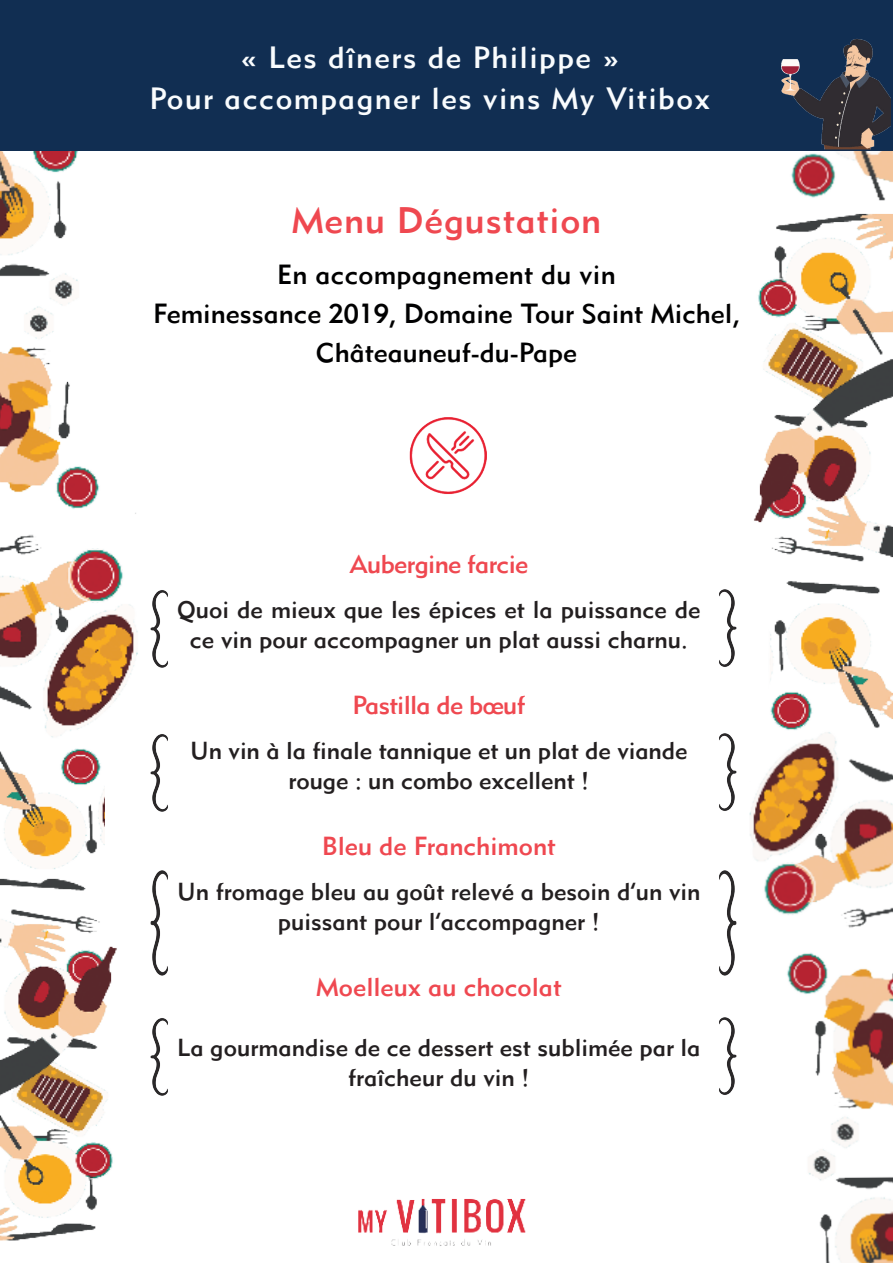
<style>
.page{position:relative;width:893px;height:1263px;background:#fff}
.page>*{position:absolute;margin:0;border:0;box-sizing:border-box;transform-origin:0 0}
.t1{font:36px "Metro Medium LT Two";letter-spacing:.025em;color:#ef4850}
.t2{font:30px/40.5px "Metro Medium LT Two";letter-spacing:.05em;color:#f9fcfe;text-align:center}
.t3{font:27px/39px "Metro Medium LT Two";color:#000001;text-align:center}
.t4{font:25.5px "Metro Medium LT Two";color:#ef4850}
.t5{font:25.5px "Metro Medium LT Two";letter-spacing:-.025em;color:#ef4850}
.t6{font:24px/30px "Metro Medium LT Two";color:#231f20;text-align:center}
</style>
<div class="page">
<img style="left:409px;top:417px;width:78px;height:77px">
<img style="left:0;top:801px;width:117px;height:440px">
<img style="left:0;top:151px;width:138px;height:650px">
<img style="left:753px;top:249px;width:139px;height:397px">
<img style="left:776px;top:151px;width:117px;height:98px">
<img style="left:749px;top:646px;width:144px;height:617px">
<div style="left:709px;top:933px;width:67px;height:321px;background:#fff"></div>
<div style="left:112px;top:189px;width:67px;height:321px;background:#fff"></div>
<div style="left:133px;top:670px;width:33px;height:44px;background:#fff"></div>
<div style="left:723px;top:737px;width:34px;height:44px;background:#fff"></div>
<div style="left:703px;top:578px;width:67px;height:141px;background:#fff"></div>
<div style="left:0;top:0;width:893px;height:151px;background:#112e52"></div>
<img style="left:358px;top:1199px;width:168px;height:47px">
<img style="left:781px;top:39px;width:108px;height:109px">
<div style="left:764px;top:36px;width:128px;height:115px;border:2px solid #112e52"></div>
<div style="left:105px;top:761px;width:29px;height:137px;background:#fff"></div>
<img style="left:150px;top:590px;width:18px;height:78px">
<img style="left:719px;top:589px;width:18px;height:78px">
<img style="left:150px;top:734px;width:18px;height:78px">
<img style="left:150px;top:1018px;width:18px;height:77px">
<img style="left:719px;top:733px;width:21px;height:78px">
<img style="left:719px;top:1017px;width:18px;height:78px">
<img style="left:714px;top:870px;width:26px;height:106px">
<img style="left:150px;top:870px;width:18px;height:106px">
<p class="t2" style="left:149px;top:37px;width:562px">« Les dîners de Philippe »<br>Pour accompagner les vins My Vitibox</p>
<h1 class="t1" style="left:292px;top:199px;width:311px">Menu Dégustation</h1>
<p class="t3" style="left:153px;top:255px;width:588px">En accompagnement du vin<br>Feminessance 2019, Domaine Tour Saint Michel,<br>Châteauneuf-du-Pape</p>
<p class="t5" style="left:349px;top:549px;width:180px">Aubergine farcie</p>
<p class="t6" style="left:177px;top:594px;width:525px">Quoi de mieux que les épices et la puissance de ce vin pour accompagner un plat aussi charnu.</p>
<p class="t5" style="left:352px;top:690px;width:174px">Pastilla de bœuf</p>
<p class="t6" style="left:190px;top:735px;width:499px">Un vin à la finale tannique et un plat de viande rouge : un combo excellent !</p>
<p class="t4" style="left:322px;top:831px;width:235px">Bleu de Franchimont</p>
<p class="t6" style="left:177px;top:876px;width:525px">Un fromage bleu au goût relevé a besoin d’un vin puissant pour l’accompagner !</p>
<p class="t4" style="left:316px;top:972px;width:247px">Moelleux au chocolat</p>
<p class="t6" style="left:177px;top:1032px;width:525px">La gourmandise de ce dessert est sublimée par la fraîcheur du vin !</p>
</div>
